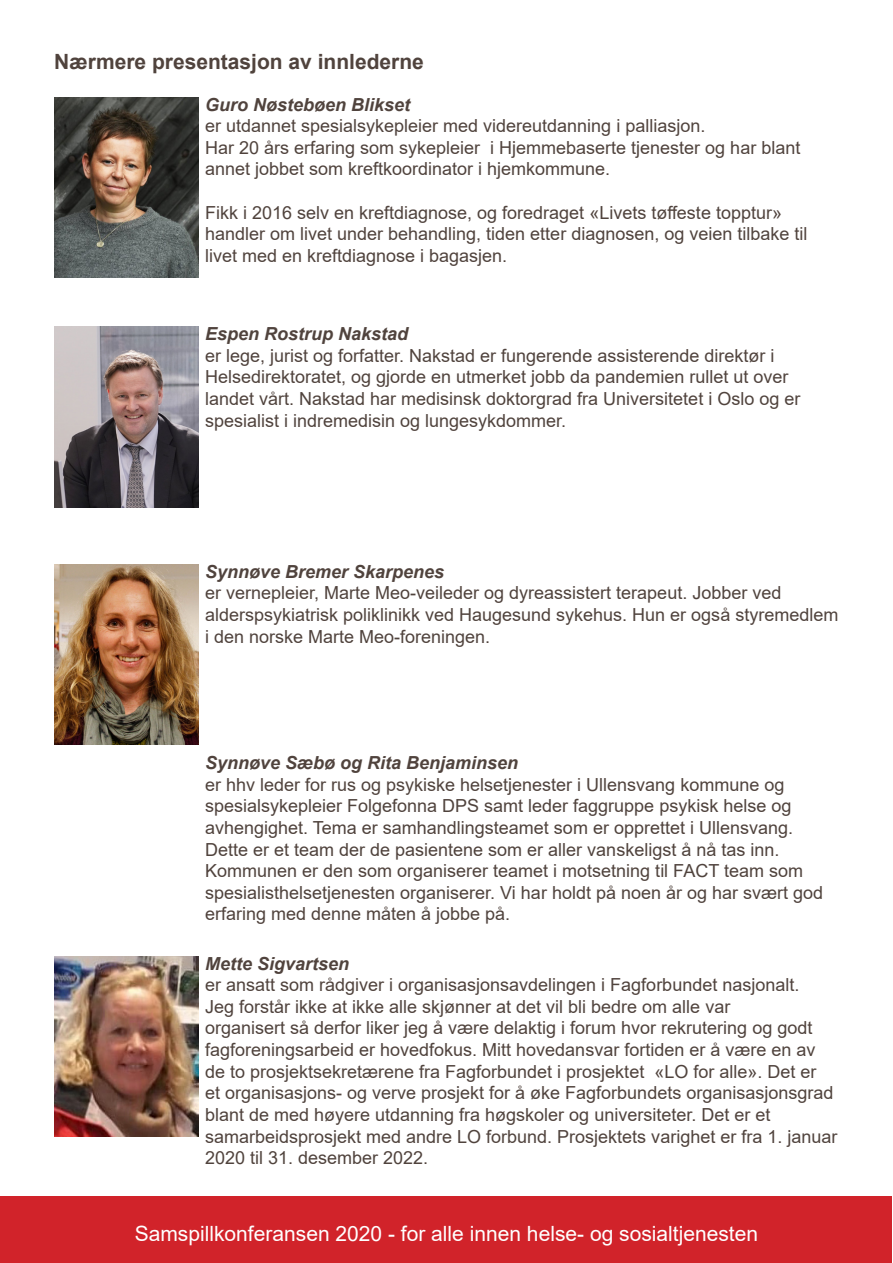
<style>
.page{position:relative;width:893px;height:1263px;background:#fff}
.page>*{position:absolute;margin:0;border:0;box-sizing:border-box;transform-origin:0 0}
.bunn_sidene{font:21px "Arial";color:#fff}
.Underoverskrift{font:700 21px "Arial";color:#50433d}
.brødtekst{font:18px/21.6px "Arial";color:#50433d}
.kursiv_og_fet{font:italic 700 18px "Arial";color:#50433d}
</style>
<div class="page">
<img style="left:54px;top:97px;width:144px;height:180px">
<img style="left:54px;top:327px;width:144px;height:180px">
<img style="left:54px;top:564px;width:144px;height:180px">
<img style="left:54px;top:956px;width:144px;height:180px">
<div style="left:1px;top:1196px;width:891px;height:67px;background:#d1232a"></div>
<p class="Underoverskrift" style="left:54px;top:47px;width:371px">Nærmere presentasjon av innlederne</p>
<p class="kursiv_og_fet" style="left:205px;top:92px;width:207px">Guro Nøstebøen Blikset</p>
<p class="brødtekst" style="left:205px;top:115px;width:502px">er utdannet spesialsykepleier med videreutdanning i palliasjon.</p>
<p class="brødtekst" style="left:205px;top:137px;width:597px">Har 20 års erfaring som sykepleier i Hjemmebaserte tjenester og har blant annet jobbet som kreftkoordinator i hjemkommune.</p>
<p class="brødtekst" style="left:205px;top:201px;width:604px">Fikk i 2016 selv en kreftdiagnose, og foredraget «Livets tøffeste topptur» handler om livet under behandling, tiden etter diagnosen, og veien tilbake til livet med en kreftdiagnose i bagasjen.</p>
<p class="kursiv_og_fet" style="left:205px;top:322px;width:205px">Espen Rostrup Nakstad</p>
<p class="brødtekst" style="left:205px;top:344px;width:597px">er lege, jurist og forfatter. Nakstad er fungerende assisterende direktør i Helsedirektoratet, og gjorde en utmerket jobb da pandemien rullet ut over landet vårt. Nakstad har medisinsk doktorgrad fra Universitetet i Oslo og er spesialist i indremedisin og lungesykdommer.</p>
<p class="kursiv_og_fet" style="left:205px;top:559px;width:241px">Synnøve Bremer Skarpenes</p>
<p class="brødtekst" style="left:205px;top:582px;width:635px">er vernepleier, Marte Meo-veileder og dyreassistert terapeut. Jobber ved alderspsykiatrisk poliklinikk ved Haugesund sykehus. Hun er også styremedlem i den norske Marte Meo-foreningen.</p>
<p class="kursiv_og_fet" style="left:205px;top:751px;width:315px">Synnøve Sæbø og Rita Benjaminsen</p>
<p class="brødtekst" style="left:205px;top:773px;width:620px">er hhv leder for rus og psykiske helsetjenester i Ullensvang kommune og spesialsykepleier Folgefonna DPS samt leder faggruppe psykisk helse og avhengighet. Tema er samhandlingsteamet som er opprettet i Ullensvang.<br>Dette er et team der de pasientene som er aller vanskeligst å nå tas inn.<br>Kommunen er den som organiserer teamet i motsetning til FACT team som spesialisthelsetjenesten organiserer. Vi har holdt på noen år og har svært god erfaring med denne måten å jobbe på.</p>
<p class="kursiv_og_fet" style="left:205px;top:951px;width:146px">Mette Sigvartsen</p>
<p class="brødtekst" style="left:205px;top:974px;width:634px">er ansatt som rådgiver i organisasjonsavdelingen i Fagforbundet nasjonalt.<br>Jeg forstår ikke at ikke alle skjønner at det vil bli bedre om alle var<br>organisert så derfor liker jeg å være delaktig i forum hvor rekrutering og godt fagforeningsarbeid er hovedfokus. Mitt hovedansvar fortiden er å være en av de to prosjektsekretærene fra Fagforbundet i prosjektet «LO for alle». Det er<br>et organisasjons- og verve prosjekt for å øke Fagforbundets organisasjonsgrad blant de med høyere utdanning fra høgskoler og universiteter. Det er et samarbeidsprosjekt med andre LO forbund. Prosjektets varighet er fra 1. januar 2020 til 31. desember 2022.</p>
<p class="bunn_sidene" style="left:135px;top:1219px;width:625px">Samspillkonferansen 2020 - for alle innen helse- og sosialtjenesten</p>
</div>
